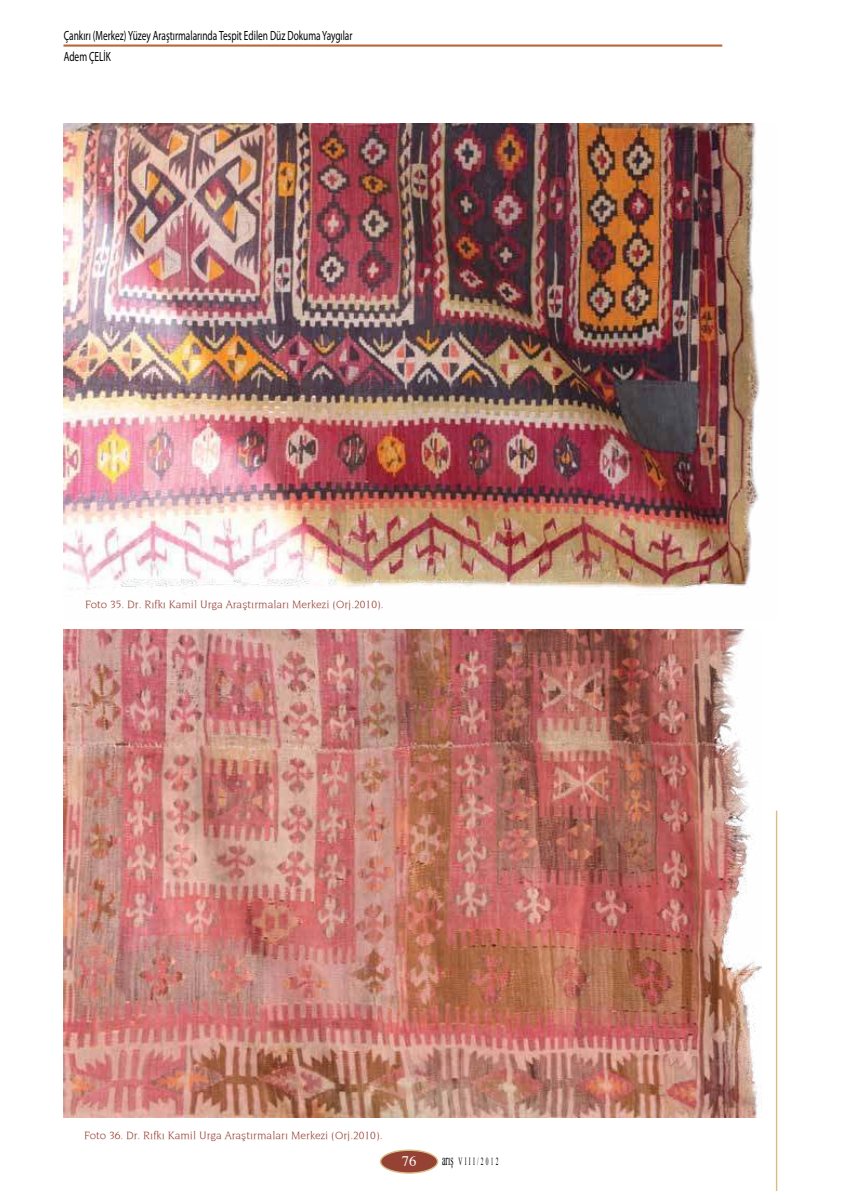
<style>
.page{position:relative;width:851px;height:1191px;background:#fff}
.page>*{position:absolute;margin:0;border:0;box-sizing:border-box;transform-origin:0 0}
.t1{font:14.55px "Times";color:#fff}
.t2{font:13.35px/20.9px "Myriad Pro";color:#000;scale:.7 1}
.t3{font:11.4px "Novarese";color:#954235}
.t4{font:10.95px "Times New Roman";letter-spacing:.4em;color:#000;scale:.51 1}
.s1{font-size:15.6px}
</style>
<div class="page">
<hr style="left:63px;top:44px;width:659px;height:3px;background:#b9683c">
<hr style="left:775px;top:810px;width:2px;height:381px;background:#d9bc86">
<div style="left:380px;top:1150px;width:57px;height:23px;background:#954235;border-radius:50%"></div>
<div style="left:380px;top:1149px;width:58px;height:24px;border:1px solid #d9bc86;border-radius:50%"></div>
<img style="left:64px;top:124px;width:696px;height:466px">
<img style="left:64px;top:629px;width:697px;height:488px">
<p class="t2" style="left:64px;top:25px;width:414px">Çankırı (Merkez) Yüzey Araştırmalarında Tespit Edilen Düz Dokuma Yaygılar<br>Adem ÇELİK</p>
<p class="t3" style="left:85px;top:597px;width:300px">Foto 35. Dr. Rıfkı Kamil Urga Araştırmaları Merkezi (Orj.2010).</p>
<p class="t3" style="left:84px;top:1129px;width:300px">Foto 36. Dr. Rıfkı Kamil Urga Araştırmaları Merkezi (Orj.2010).</p>
<p class="t1" style="left:402px;top:1147px;width:16px">76</p>
<p class="t4" style="left:442px;top:1154px;width:112px"><span class="s1">arış</span> VIII/2012</p>
</div>
